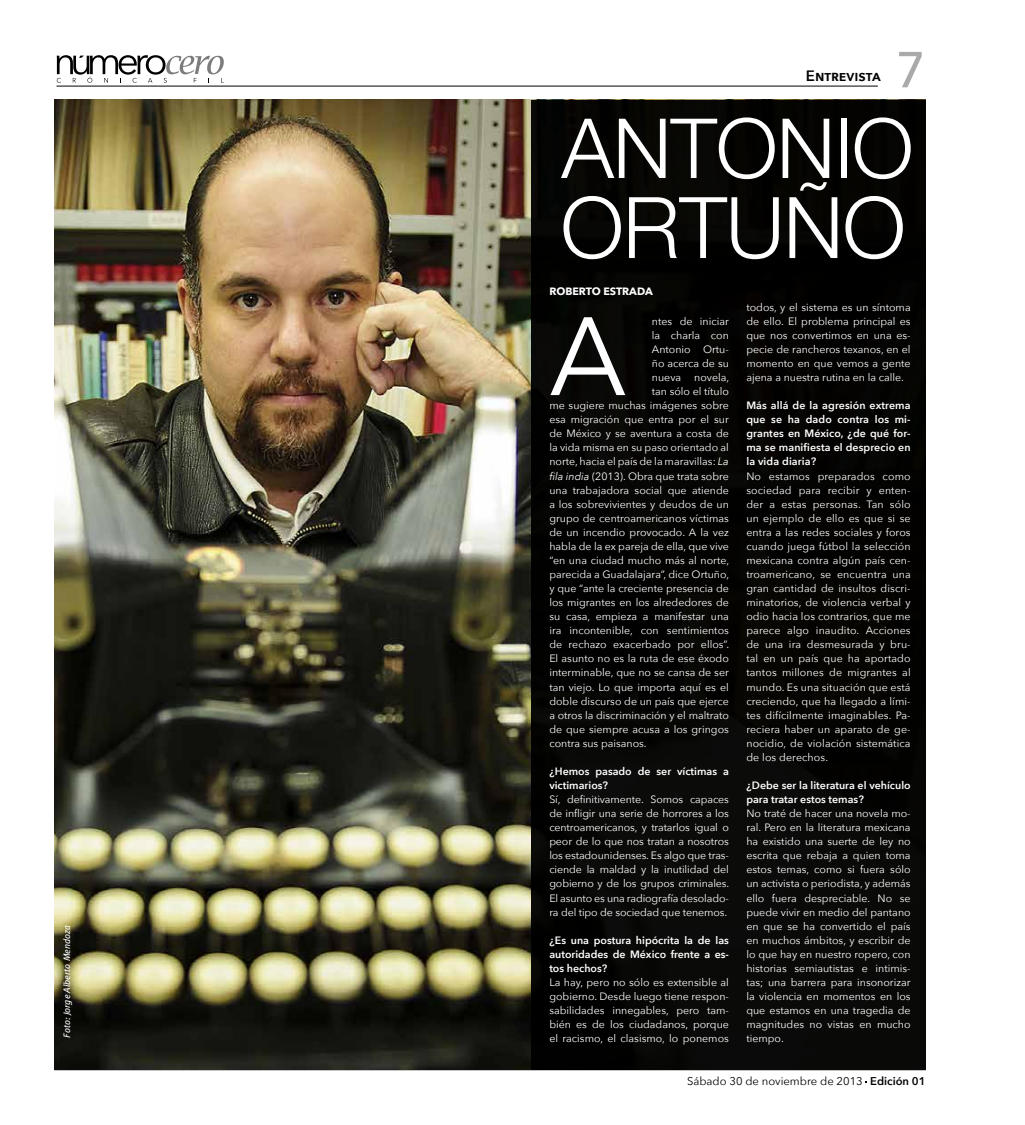
<style>
.page{position:relative;width:1025px;height:1125px;background:#fff}
.page>*{position:absolute;margin:0;border:0;box-sizing:border-box;transform-origin:0 0}
.t1{font:109.88px "Avenir Next";color:#fff}
.t2{font:300 85.12px "Helvetica Neue";letter-spacing:-.01em;color:#fff}
.t3{font:300 83px "Helvetica Neue";color:#fff}
.t4{font:500 50px "Avenir Next";color:#aaa}
.t5{font:600 15px "Avenir Next";letter-spacing:.015em;color:#000}
.t6{font:11.25px "Avenir Next";color:#000}
.t7{font:10.62px/14.1px "Avenir Next";color:#fff;text-align:justify}
.t8{font:600 10.62px/14.1px "Avenir Next";color:#fff;text-align:justify}
.t9{font:700 10.62px "Avenir Next";color:#fff}
.t10{font:italic 9.38px "Meta Plus";color:#fff}
.s1{font-style:italic}
.s2{font-weight:600}
</style>
<div class="page">
<hr style="left:56px;top:86px;width:821px;height:1px;background:#000">
<hr style="left:54px;top:1069px;width:871px;height:1px;background:#000">
<svg style="left:57px;top:55px;width:167px;height:28px"></svg>
<img style="left:54px;top:100px;width:477px;height:969px">
<div style="left:531px;top:100px;width:394px;height:969px;background:#000"></div>
<p class="t10" style="left:61px;top:1038px;width:114px;rotate:-90deg">Foto: Jorge Alberto Mendoza</p>
<h3 class="t5" style="left:805px;top:63px;width:76px">Entrevista</h3>
<h3 class="t4" style="left:895px;top:27px;width:31px">7</h3>
<h3 class="t3" style="left:561px;top:81px;width:106px">ANTON</h3>
<h3 class="t3" style="left:834px;top:81px;width:75px">IO</h3>
<h2 class="t2" style="left:560px;top:159px;width:346px">ORTUÑO</h2>
<p class="t9" style="left:549px;top:282px;width:105px">ROBERTO ESTRADA</p>
<h1 class="t1" style="left:549px;top:264px;width:78px">A</h1>
<p class="t7" style="left:651px;top:314px;width:78px">ntes de iniciar</p>
<p class="t7" style="left:746px;top:299px;width:166px">todos, y el sistema es un síntoma de ello. El problema principal es que nos convertimos en una es&shy;pecie de rancheros texanos, en el momento en que vemos a gente ajena a nuestra rutina en la calle.</p>
<p class="t8" style="left:746px;top:398px;width:166px">Más allá de la agresión extrema que se ha dado contra los mi&shy;grantes en México, ¿de qué for&shy;ma se manifiesta el desprecio en la vida diaria?</p>
<p class="t7" style="left:746px;top:468px;width:166px">No estamos preparados como sociedad para recibir y enten&shy;der a estas personas. Tan sólo un ejemplo de ello es que si se entra a las redes sociales y foros cuando juega fútbol la selección mexicana contra algún país cen&shy;troamericano, se encuentra una gran cantidad de insultos discri&shy;minatorios, de violencia verbal y odio hacia los contrarios, que me parece algo inaudito. Acciones de una ira desmesurada y bru&shy;tal en un país que ha aportado tantos millones de migrantes al mundo. Es una situación que está creciendo, que ha llegado a lími&shy;tes difícilmente imaginables. Pa&shy;reciera haber un aparato de ge&shy;nocidio, de violación sistemática de los derechos.</p>
<p class="t8" style="left:746px;top:778px;width:166px">¿Debe ser la literatura el vehículo para tratar estos temas?</p>
<p class="t7" style="left:746px;top:806px;width:166px">No traté de hacer una novela mo&shy;ral. Pero en la literatura mexicana ha existido una suerte de ley no escrita que rebaja a quien toma estos temas, como si fuera sólo un activista o periodista, y además ello fuera despreciable. No se puede vivir en medio del pantano en que se ha convertido el país en muchos ámbitos, y escribir de lo que hay en nuestro ropero, con historias semiautistas e intimis&shy;tas; una barrera para insonorizar la violencia en momentos en los que estamos en una tragedia de magnitudes no vistas en mucho tiempo.</p>
<p class="t7" style="left:651px;top:328px;width:78px">la charla con</p>
<p class="t7" style="left:651px;top:342px;width:78px">Antonio Ortu-</p>
<p class="t7" style="left:651px;top:356px;width:78px">ño acerca de su</p>
<p class="t7" style="left:651px;top:370px;width:79px">nueva novela,</p>
<p class="t7" style="left:651px;top:384px;width:78px">tan sólo el título</p>
<p class="t7" style="left:549px;top:398px;width:181px">me sugiere muchas imágenes sobre</p>
<p class="t7" style="left:549px;top:412px;width:181px">esa migración que entra por el sur</p>
<p class="t7" style="left:549px;top:426px;width:181px">de México y se aventura a costa de</p>
<p class="t7" style="left:549px;top:440px;width:181px">la vida misma en su paso orientado al</p>
<p class="t7" style="left:549px;top:454px;width:181px">norte, hacia el país de la maravillas: <span class="s1">La</span></p>
<p class="t7" style="left:549px;top:468px;width:181px"><span class="s1">fila india</span> (2013). Obra que trata sobre</p>
<p class="t7" style="left:549px;top:482px;width:181px">una trabajadora social que atiende</p>
<p class="t7" style="left:549px;top:496px;width:181px">a los sobrevivientes y deudos de un</p>
<p class="t7" style="left:549px;top:510px;width:181px">grupo de centroamericanos víctimas</p>
<p class="t7" style="left:549px;top:525px;width:181px">de un incendio provocado. A la vez</p>
<p class="t7" style="left:549px;top:539px;width:181px">habla de la ex pareja de ella, que vive</p>
<p class="t7" style="left:549px;top:553px;width:181px">“en una ciudad mucho más al norte,</p>
<p class="t7" style="left:549px;top:567px;width:181px">parecida a Guadalajara”, dice Ortuño,</p>
<p class="t7" style="left:549px;top:581px;width:181px">y que “ante la creciente presencia de</p>
<p class="t7" style="left:549px;top:595px;width:181px">los migrantes en los alrededores de</p>
<p class="t7" style="left:549px;top:609px;width:181px">su casa, empieza a manifestar una</p>
<p class="t7" style="left:549px;top:623px;width:181px">ira incontenible, con sentimientos</p>
<p class="t7" style="left:549px;top:637px;width:181px">de rechazo exacerbado por ellos”.</p>
<p class="t7" style="left:549px;top:651px;width:181px">El asunto no es la ruta de ese éxodo</p>
<p class="t7" style="left:549px;top:665px;width:181px">interminable, que no se cansa de ser</p>
<p class="t7" style="left:549px;top:679px;width:181px">tan viejo. Lo que importa aquí es el</p>
<p class="t7" style="left:549px;top:693px;width:181px">doble discurso de un país que ejerce</p>
<p class="t7" style="left:549px;top:707px;width:181px">a otros la discriminación y el maltrato</p>
<p class="t7" style="left:549px;top:722px;width:181px">de que siempre acusa a los gringos</p>
<p class="t7" style="left:549px;top:736px;width:99px">contra sus paisanos.</p>
<p class="t8" style="left:549px;top:764px;width:181px">¿Hemos pasado de ser víctimas a victimarios?</p>
<p class="t7" style="left:549px;top:792px;width:181px">Sí, definitivamente. Somos capaces de infligir una serie de horrores a los centroamericanos, y tratarlos igual o peor de lo que nos tratan a nosotros los estadounidenses. Es algo que tras&shy;ciende la maldad y la inutilidad del gobierno y de los grupos criminales.<br>El asunto es una radiografía desolado&shy;ra del tipo de sociedad que tenemos.</p>
<p class="t8" style="left:549px;top:933px;width:181px">¿Es una postura hipócrita la de las autoridades de México frente a es&shy;tos hechos?</p>
<p class="t7" style="left:549px;top:975px;width:181px">La hay, pero no sólo es extensible al gobierno. Desde luego tiene respon&shy;sabilidades innegables, pero tam&shy;bién es de los ciudadanos, porque el racismo, el clasismo, lo ponemos</p>
<p class="t6" style="left:686px;top:1072px;width:240px">Sábado 30 de noviembre de 2013 <span class="s2">Edición 01</span></p>
</div>
